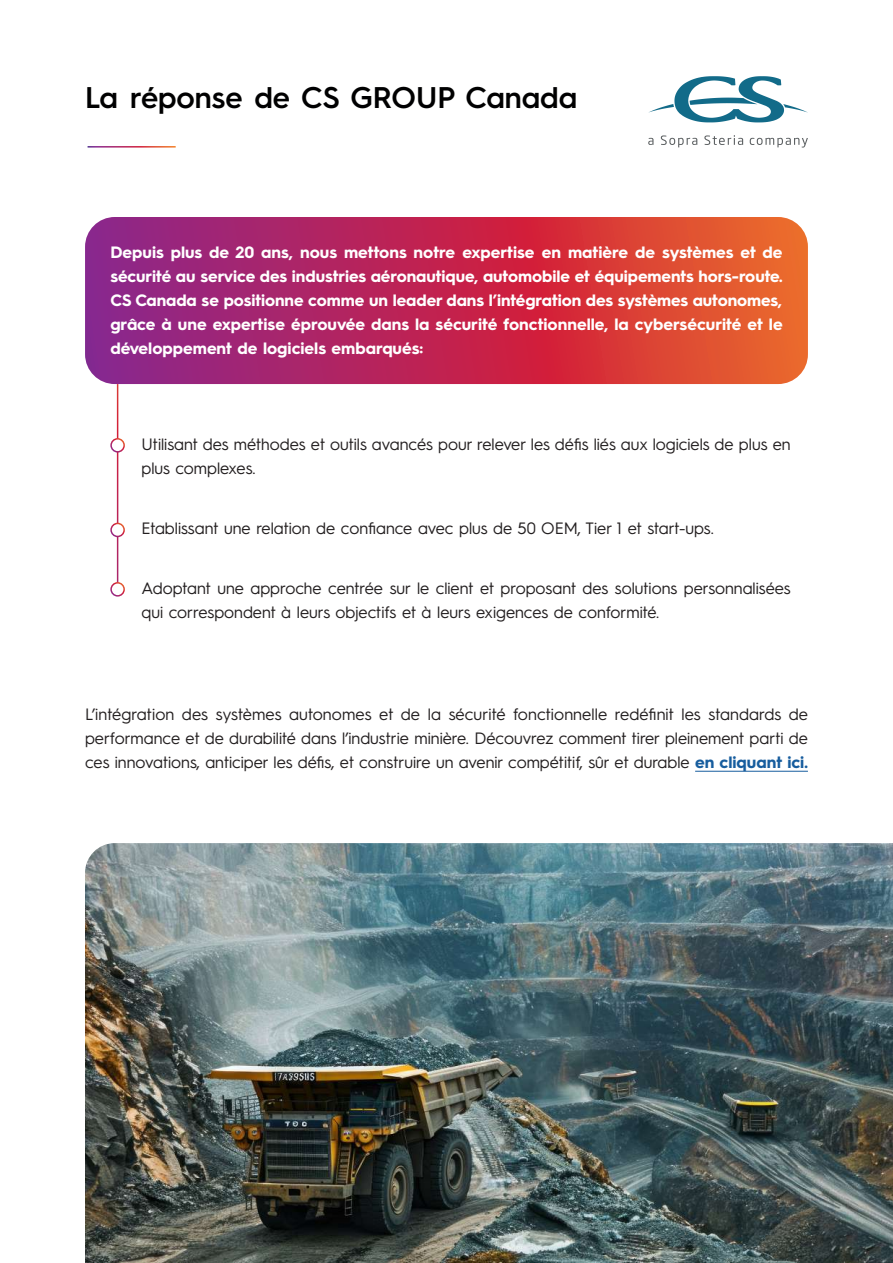
<style>
.page{position:relative;width:893px;height:1263px;background:#fff}
.page>*{position:absolute;margin:0;border:0;box-sizing:border-box;transform-origin:0 0}
.t1{font:600 30px "Hurme Geometric Sans 3";color:#000001}
.t2{font:16.5px/24px "Hurme Geometric Sans 3";color:#231f20}
.t3{font:700 16.5px/24px "Hurme Geometric Sans 3";color:#fff;text-align:justify}
.s1{font-weight:700;color:#175d9e}
</style>
<div class="page">
<svg style="left:85px;top:217px;width:723px;height:167px;background:#bf3253"></svg>
<img style="left:85px;top:843px;width:808px;height:420px">
<div style="left:110px;top:438px;width:15px;height:15px;border:2px solid #fff;border-radius:50%"></div>
<div style="left:110px;top:523px;width:15px;height:14px;border:2px solid #fff;border-radius:50%"></div>
<div style="left:110px;top:582px;width:15px;height:15px;border:2px solid #fff;border-radius:50%"></div>
<hr style="left:695px;top:771px;width:113px;height:1px;background:#175d9e">
<svg style="left:648px;top:76px;width:160px;height:46px"></svg>
<svg style="left:648px;top:138px;width:5px;height:7px"></svg>
<svg style="left:661px;top:135px;width:36px;height:12px"></svg>
<svg style="left:704px;top:135px;width:39px;height:10px"></svg>
<svg style="left:750px;top:138px;width:58px;height:10px"></svg>
<h1 class="t1" style="left:85px;top:76px;width:494px">La réponse de CS GROUP Canada</h1>
<p class="t3" style="left:110px;top:239px;width:674px">Depuis plus de 20 ans, nous mettons notre expertise en matière de systèmes et de sécurité au service des industries aéronautique, automobile et équipements hors-route.<br>CS Canada se positionne comme un leader dans l’intégration des systèmes autonomes, grâce à une expertise éprouvée dans la sécurité fonctionnelle, la cybersécurité et le développement de logiciels embarqués:</p>
<p class="t2" style="left:141px;top:431px;width:651px;text-indent:-27px">• Utilisant des méthodes et outils avancés pour relever les défis liés aux logiciels de plus en plus complexes.</p>
<p class="t2" style="left:114px;top:515px;width:601px">• Etablissant une relation de confiance avec plus de 50 OEM, Tier 1 et start-ups.</p>
<p class="t2" style="left:141px;top:575px;width:651px;text-indent:-27px">• Adoptant une approche centrée sur le client et proposant des solutions personnalisées qui correspondent à leurs objectifs et à leurs exigences de conformité.</p>
<p class="t2" style="left:85px;top:701px;width:725px;text-align:justify">L’intégration des systèmes autonomes et de la sécurité fonctionnelle redéfinit les standards de performance et de durabilité dans l’industrie minière. Découvrez comment tirer pleinement parti de ces innovations, anticiper les défis, et construire un avenir compétitif, sûr et durable <span class="s1">en cliquant ici.</span></p>
</div>
